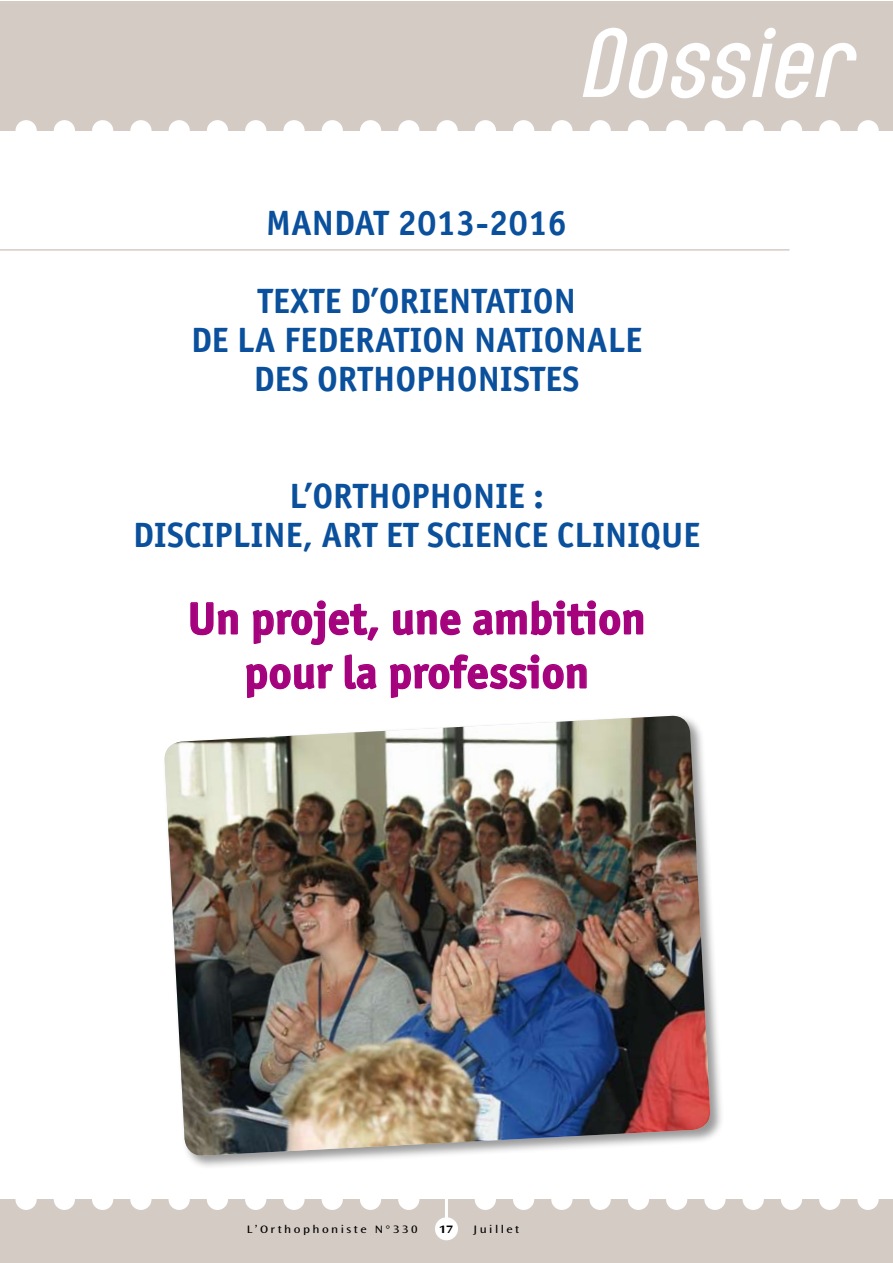
<style>
.page{position:relative;width:893px;height:1263px;background:#fff}
.page>*{position:absolute;margin:0;border:0;box-sizing:border-box;transform-origin:0 0}
.t1{font:italic 79.5px "Seebad LT Std";color:#fff}
.t2{font:700 45px/54px "Officina Sans Std";color:#a5027d;text-align:center}
.t3{font:700 35.25px/39px "Officina Sans Std";color:#0a509c;text-align:center}
.t4{font:semi-expanded 11.25px "Ocean Sans Std";letter-spacing:.2em;color:#000;scale:1.1 1}
.t5{font:700 semi-expanded 11.25px "Ocean Sans Std";color:#000;scale:1.1 1}
</style>
<div class="page">
<div style="left:0;top:1199px;width:892px;height:64px;background:#d4cbc5"></div>
<div style="left:435px;top:1217px;width:23px;height:23px;background:#fff;border-radius:50%"></div>
<div style="left:15px;top:1189px;width:22px;height:21px;background:#fff;border-radius:50%"></div>
<div style="left:54px;top:1189px;width:21px;height:21px;background:#fff;border-radius:50%"></div>
<div style="left:92px;top:1189px;width:21px;height:21px;background:#fff;border-radius:50%"></div>
<div style="left:130px;top:1189px;width:22px;height:21px;background:#fff;border-radius:50%"></div>
<div style="left:169px;top:1189px;width:21px;height:21px;background:#fff;border-radius:50%"></div>
<div style="left:207px;top:1189px;width:21px;height:21px;background:#fff;border-radius:50%"></div>
<div style="left:245px;top:1189px;width:21px;height:21px;background:#fff;border-radius:50%"></div>
<div style="left:283px;top:1189px;width:22px;height:21px;background:#fff;border-radius:50%"></div>
<div style="left:322px;top:1189px;width:21px;height:21px;background:#fff;border-radius:50%"></div>
<div style="left:360px;top:1189px;width:21px;height:21px;background:#fff;border-radius:50%"></div>
<div style="left:398px;top:1189px;width:21px;height:21px;background:#fff;border-radius:50%"></div>
<div style="left:475px;top:1189px;width:21px;height:21px;background:#fff;border-radius:50%"></div>
<div style="left:513px;top:1189px;width:21px;height:21px;background:#fff;border-radius:50%"></div>
<div style="left:551px;top:1189px;width:21px;height:21px;background:#fff;border-radius:50%"></div>
<div style="left:589px;top:1189px;width:22px;height:21px;background:#fff;border-radius:50%"></div>
<div style="left:628px;top:1189px;width:21px;height:21px;background:#fff;border-radius:50%"></div>
<div style="left:666px;top:1189px;width:21px;height:21px;background:#fff;border-radius:50%"></div>
<div style="left:704px;top:1189px;width:22px;height:21px;background:#fff;border-radius:50%"></div>
<div style="left:743px;top:1189px;width:21px;height:21px;background:#fff;border-radius:50%"></div>
<div style="left:781px;top:1189px;width:21px;height:21px;background:#fff;border-radius:50%"></div>
<div style="left:819px;top:1189px;width:21px;height:21px;background:#fff;border-radius:50%"></div>
<div style="left:857px;top:1189px;width:22px;height:21px;background:#fff;border-radius:50%"></div>
<hr style="left:445px;top:1188px;width:3px;height:30px;background:#fff">
<div style="left:0;top:1px;width:892px;height:130px;background:#d4cbc5"></div>
<div style="left:16px;top:120px;width:21px;height:21px;background:#fff;border-radius:50%"></div>
<div style="left:54px;top:120px;width:21px;height:21px;background:#fff;border-radius:50%"></div>
<div style="left:92px;top:120px;width:21px;height:21px;background:#fff;border-radius:50%"></div>
<div style="left:130px;top:120px;width:22px;height:21px;background:#fff;border-radius:50%"></div>
<div style="left:169px;top:120px;width:21px;height:21px;background:#fff;border-radius:50%"></div>
<div style="left:207px;top:120px;width:21px;height:21px;background:#fff;border-radius:50%"></div>
<div style="left:245px;top:120px;width:21px;height:21px;background:#fff;border-radius:50%"></div>
<div style="left:283px;top:120px;width:22px;height:21px;background:#fff;border-radius:50%"></div>
<div style="left:322px;top:120px;width:21px;height:21px;background:#fff;border-radius:50%"></div>
<div style="left:360px;top:120px;width:21px;height:21px;background:#fff;border-radius:50%"></div>
<div style="left:398px;top:120px;width:21px;height:21px;background:#fff;border-radius:50%"></div>
<div style="left:436px;top:120px;width:22px;height:21px;background:#fff;border-radius:50%"></div>
<div style="left:475px;top:120px;width:21px;height:21px;background:#fff;border-radius:50%"></div>
<div style="left:513px;top:120px;width:21px;height:21px;background:#fff;border-radius:50%"></div>
<div style="left:551px;top:120px;width:22px;height:21px;background:#fff;border-radius:50%"></div>
<div style="left:590px;top:120px;width:21px;height:21px;background:#fff;border-radius:50%"></div>
<div style="left:628px;top:120px;width:21px;height:21px;background:#fff;border-radius:50%"></div>
<div style="left:666px;top:120px;width:21px;height:21px;background:#fff;border-radius:50%"></div>
<div style="left:704px;top:120px;width:22px;height:21px;background:#fff;border-radius:50%"></div>
<div style="left:743px;top:120px;width:21px;height:21px;background:#fff;border-radius:50%"></div>
<div style="left:781px;top:120px;width:21px;height:21px;background:#fff;border-radius:50%"></div>
<div style="left:819px;top:120px;width:21px;height:21px;background:#fff;border-radius:50%"></div>
<div style="left:857px;top:120px;width:22px;height:21px;background:#fff;border-radius:50%"></div>
<svg style="left:190px;top:602px;width:48px;height:34px"></svg>
<svg style="left:393px;top:610px;width:68px;height:26px"></svg>
<svg style="left:473px;top:600px;width:171px;height:36px"></svg>
<svg style="left:246px;top:600px;width:133px;height:98px"></svg>
<svg style="left:390px;top:654px;width:197px;height:44px"></svg>
<hr style="left:0;top:249px;width:789px;height:2px;background:#d4cbc5">
<div style="left:162px;top:713px;width:562px;height:456px;background:#000;opacity:.4"></div>
<img style="left:164px;top:716px;width:547px;height:440px">
<h1 class="t1" style="left:581px;top:22px;width:274px">Dossier</h1>
<p class="t3" style="left:266px;top:203px;width:302px">MANDAT 2013-2016</p>
<p class="t3" style="left:191px;top:281px;width:453px">TEXTE D’ORIENTATION<br>DE LA FEDERATION NATIONALE<br>DES ORTHOPHONISTES</p>
<p class="t3" style="left:133px;top:476px;width:569px">L’ORTHOPHONIE :<br>DISCIPLINE, ART ET SCIENCE CLINIQUE</p>
<p class="t2" style="left:188px;top:591px;width:459px">Un projet, une ambition pour la profession</p>
<p class="t4" style="left:247px;top:1222px;width:157px">L’Orthophoniste N°330</p>
<p class="t5" style="left:439px;top:1222px;width:14px">17</p>
<p class="t4" style="left:474px;top:1222px;width:43px">Juillet</p>
</div>
